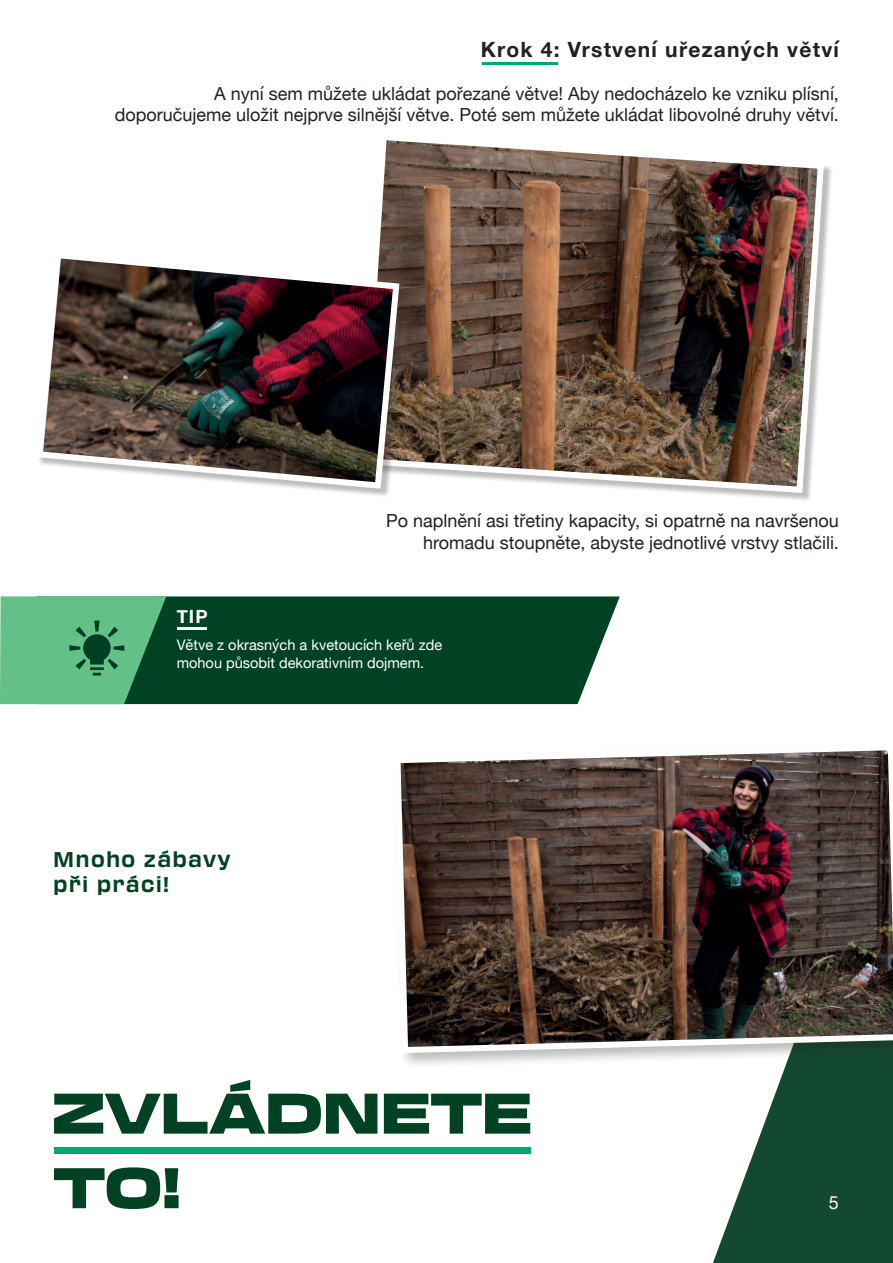
<style>
.page{position:relative;width:893px;height:1263px;background:#fff}
.page>*{position:absolute;margin:0;border:0;box-sizing:border-box;transform-origin:0 0}
.t1{font:700 21px "Helvetica Neue";letter-spacing:.06em;color:#231f20}
.t2{font:700 21px/25.2px "Transducer";letter-spacing:.06em;color:#014124}
.t3{font:700 18.15px "Helvetica Neue";color:#fff}
.t4{font:18px/21.6px "Helvetica Neue";color:#231f20;text-align:right}
.t5{font:18px "Helvetica Neue";color:#fff}
.t6{font:14.55px/17.5px "Helvetica Neue";color:#fff}
</style>
<div class="page">
<svg style="left:713px;top:1070px;width:180px;height:193px;fill:#134930"></svg>
<div style="left:392px;top:742px;width:501px;height:328px;background:#231f20;opacity:.3"></div>
<img style="left:392px;top:742px;width:501px;height:314px">
<div style="left:361px;top:136px;width:472px;height:366px;background:#231f20;opacity:.3"></div>
<img style="left:361px;top:136px;width:466px;height:360px">
<div style="left:38px;top:254px;width:370px;height:244px;background:#231f20;opacity:.3"></div>
<img style="left:38px;top:249px;width:365px;height:243px">
<hr style="left:482px;top:62px;width:76px;height:2px;background:#00a86d">
<div style="left:166px;top:596px;width:454px;height:108px;background:#014124"></div>
<svg style="left:0;top:596px;width:166px;height:108px;background:#52a975"></svg>
<hr style="left:177px;top:628px;width:30px;height:2px;background:#fff">
<svg style="left:54px;top:1080px;width:323px;height:53px"></svg>
<svg style="left:384px;top:1094px;width:146px;height:39px"></svg>
<svg style="left:54px;top:1167px;width:125px;height:42px"></svg>
<div style="left:54px;top:1147px;width:476px;height:7px;background:#00a86d"></div>
<p class="t1" style="left:481px;top:33px;width:360px">Krok 4: Vrstvení uřezaných větví</p>
<p class="t4" style="left:115px;top:84px;width:726px">A nyní sem můžete ukládat pořezané větve! Aby nedocházelo ke vzniku plísní, doporučujeme uložit nejprve silnější větve. Poté sem můžete ukládat libovolné druhy větví.</p>
<p class="t3" style="left:177px;top:603px;width:32px">TIP</p>
<p class="t4" style="left:386px;top:511px;width:454px">Po naplnění asi třetiny kapacity, si opatrně na navršenou hromadu stoupněte, abyste jednotlivé vrstvy stlačili.</p>
<p class="t6" style="left:177px;top:637px;width:267px">Větve z okrasných a kvetoucích keřů zde mohou působit dekorativním dojmem.</p>
<p class="t2" style="left:53px;top:845px;width:179px">Mnoho zábavy při práci!</p>
<p class="t5" style="left:829px;top:1189px;width:12px">5</p>
</div>
